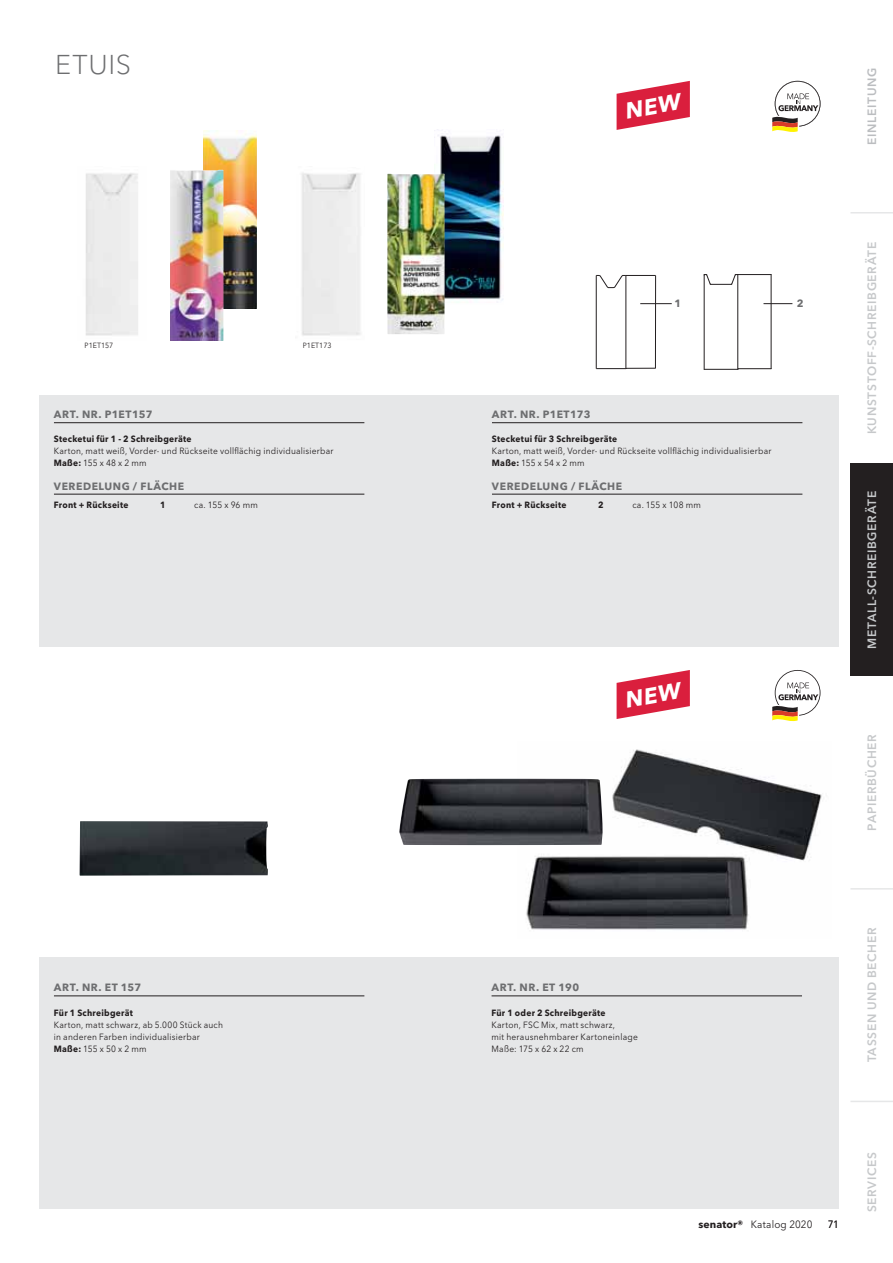
<style>
.page{position:relative;width:893px;height:1263px;background:#fff}
.page>*{position:absolute;margin:0;border:0;box-sizing:border-box;transform-origin:0 0}
.t1{font:300 27px "Avenir Next W1 G";letter-spacing:.03em;color:#6d6e70}
.t2{font:600 12px "Avenir Next W1 G";letter-spacing:.055em;color:#c6c8ca}
.t3{font:600 12px "Avenir Next W1 G";letter-spacing:.055em;color:#bbbdc0}
.t4{font:700 10.5px "Avenir Next W1 G";letter-spacing:.05em;color:#6d6e70}
.t5{font:10.5px "Avenir Next W1 G";letter-spacing:.02em;color:#231f20;scale:.94 1}
.t6{font:9px/12px "Avenir Next W1 G";letter-spacing:.025em;color:#231f20;scale:.94 1}
.t7{font:700 9px "Avenir Next W1 G";letter-spacing:.03em;color:#231f20;scale:.94 1}
.t8{font:7.5px "Avenir Next W1 G";color:#231f20;scale:.94 1}
.s1{font-weight:700}
</style>
<div class="page">
<div style="left:39px;top:396px;width:800px;height:251px;background:#e6e7e8"></div>
<div style="left:39px;top:957px;width:800px;height:252px;background:#e6e7e8"></div>
<img style="left:434px;top:130px;width:70px;height:173px">
<img style="left:203px;top:130px;width:54px;height:179px">
<img style="left:80px;top:821px;width:188px;height:55px">
<img style="left:518px;top:749px;width:304px;height:181px">
<img style="left:170px;top:170px;width:54px;height:171px">
<hr style="left:640px;top:303px;width:32px;height:1px;background:#231f20">
<svg style="left:763px;top:303px;width:29px;height:1px"></svg>
<hr style="left:704px;top:275px;width:1px;height:94px;background:#231f20">
<hr style="left:737px;top:275px;width:1px;height:94px;background:#231f20">
<hr style="left:771px;top:275px;width:1px;height:94px;background:#231f20">
<hr style="left:738px;top:368px;width:33px;height:1px;background:#231f20">
<svg style="left:704px;top:368px;width:35px;height:2px"></svg>
<hr style="left:738px;top:274px;width:33px;height:1px;background:#231f20">
<svg style="left:704px;top:274px;width:34px;height:11px"></svg>
<hr style="left:626px;top:275px;width:1px;height:94px;background:#231f20">
<hr style="left:596px;top:275px;width:1px;height:94px;background:#231f20">
<svg style="left:596px;top:368px;width:60px;height:1px"></svg>
<svg style="left:596px;top:275px;width:59px;height:13px"></svg>
<hr style="left:655px;top:276px;width:1px;height:92px;background:#231f20">
<svg style="left:772px;top:670px;width:48px;height:52px"></svg>
<img style="left:399px;top:779px;width:204px;height:66px">
<div style="left:85px;top:173px;width:53px;height:163px;background:#ececec"></div>
<div style="left:301px;top:173px;width:60px;height:163px;background:#ececec"></div>
<img style="left:387px;top:174px;width:58px;height:160px">
<hr style="left:54px;top:422px;width:310px;height:1px;background:#231f20">
<hr style="left:54px;top:494px;width:310px;height:1px;background:#231f20">
<hr style="left:492px;top:422px;width:310px;height:1px;background:#231f20">
<hr style="left:492px;top:494px;width:310px;height:1px;background:#231f20">
<hr style="left:54px;top:996px;width:310px;height:1px;background:#231f20">
<hr style="left:491px;top:996px;width:311px;height:1px;background:#231f20">
<svg style="left:772px;top:81px;width:48px;height:51px"></svg>
<hr style="left:850px;top:212px;width:43px;height:2px;background:#e6e7e8">
<hr style="left:850px;top:1101px;width:43px;height:1px;background:#e6e7e8">
<hr style="left:850px;top:888px;width:43px;height:2px;background:#e6e7e8">
<div style="left:850px;top:464px;width:43px;height:212px;background:#231f20"></div>
<svg style="left:616px;top:670px;width:74px;height:49px"></svg>
<svg style="left:616px;top:81px;width:74px;height:49px"></svg>
<h1 class="t1" style="left:55px;top:54px;width:77px">ETUIS</h1>
<h2 class="t3" style="left:865px;top:145px;width:78px;rotate:-90deg">EINLEITUNG</h2>
<p class="t8" style="left:85px;top:342px;width:32px">P1ET157</p>
<p class="t8" style="left:303px;top:342px;width:32px">P1ET173</p>
<p class="t4" style="left:54px;top:410px;width:100px">ART. NR. P1ET157</p>
<p class="t7" style="left:54px;top:435px;width:148px">Stecketui für 1 - 2 Schreibgeräte</p>
<p class="t6" style="left:54px;top:445px;width:299px">Karton, matt weiß, Vorder- und Rückseite vollflächig individualisierbar<br><span class="s1">Maße:</span> 155 x 48 x 2 mm</p>
<p class="t7" style="left:54px;top:501px;width:81px">Front + Rückseite</p>
<p class="t7" style="left:160px;top:501px;width:7px">1</p>
<p class="t6" style="left:194px;top:499px;width:69px">ca. 155 x 96 mm</p>
<p class="t4" style="left:54px;top:481px;width:132px">VEREDELUNG / FLÄCHE</p>
<p class="t4" style="left:492px;top:410px;width:100px">ART. NR. P1ET173</p>
<p class="t4" style="left:674px;top:299px;width:8px">1</p>
<p class="t4" style="left:797px;top:299px;width:8px">2</p>
<p class="t7" style="left:492px;top:435px;width:135px">Stecketui für 3 Schreibgeräte</p>
<p class="t6" style="left:492px;top:445px;width:299px">Karton, matt weiß, Vorder- und Rückseite vollflächig individualisierbar<br><span class="s1">Maße:</span> 155 x 54 x 2 mm</p>
<p class="t7" style="left:492px;top:501px;width:81px">Front + Rückseite</p>
<p class="t7" style="left:598px;top:501px;width:7px">2</p>
<p class="t6" style="left:632px;top:499px;width:74px">ca. 155 x 108 mm</p>
<p class="t4" style="left:492px;top:481px;width:132px">VEREDELUNG / FLÄCHE</p>
<h2 class="t2" style="left:865px;top:434px;width:194px;rotate:-90deg">KUNSTSTOFF-SCHREIBGERÄTE</h2>
<h2 class="t2" style="left:865px;top:649px;width:159px;rotate:-90deg">METALL-SCHREIBGERÄTE</h2>
<h2 class="t2" style="left:865px;top:831px;width:98px;rotate:-90deg">PAPIERBÜCHER</h2>
<p class="t4" style="left:54px;top:983px;width:89px">ART. NR. ET 157</p>
<p class="t4" style="left:491px;top:983px;width:89px">ART. NR. ET 190</p>
<p class="t7" style="left:54px;top:1009px;width:86px">Für 1 Schreibgerät</p>
<p class="t6" style="left:54px;top:1019px;width:181px">Karton, matt schwarz, аb 5.000 Stück auch in anderen Farben individualisierbar<br><span class="s1">Maße:</span> 155 x 50 x 2 mm</p>
<p class="t7" style="left:491px;top:1009px;width:123px">Für 1 oder 2 Schreibgeräte</p>
<p class="t6" style="left:491px;top:1019px;width:157px">Karton, FSC Mix, matt schwarz,<br>mit herausnehmbarer Kartoneinlage<br>Maße: 175 x 62 x 22 cm</p>
<h2 class="t2" style="left:865px;top:1062px;width:136px;rotate:-90deg">TASSEN UND BECHER</h2>
<p class="t5" style="left:698px;top:1220px;width:123px"><span class="s1">senator®</span> Katalog 2020</p>
<p class="t5" style="left:828px;top:1220px;width:13px">71</p>
<h2 class="t2" style="left:865px;top:1212px;width:62px;rotate:-90deg">SERVICES</h2>
</div>
